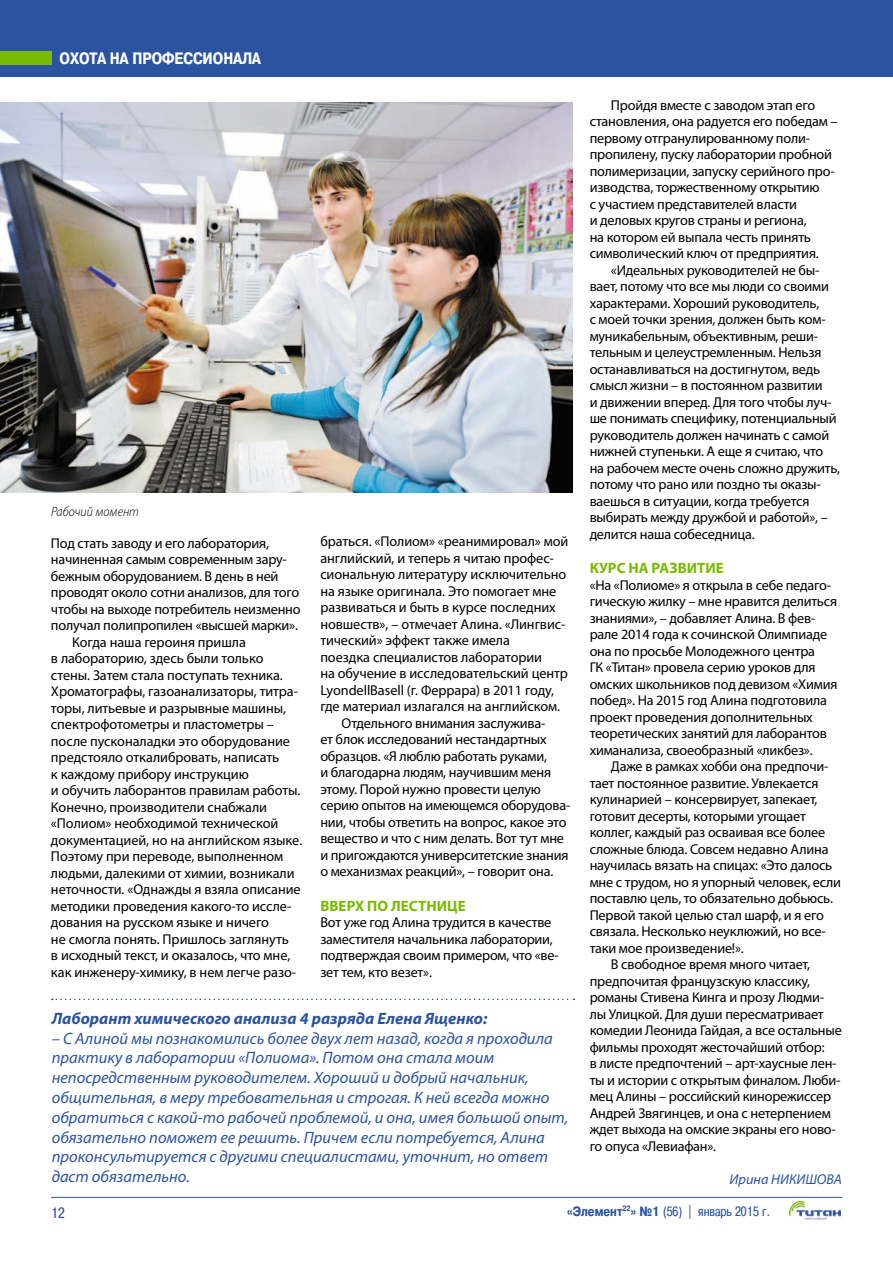
<style>
.page{position:relative;width:893px;height:1263px;background:#fff}
.page>*{position:absolute;margin:0;border:0;box-sizing:border-box;transform-origin:0 0}
.t1{font:italic 16.5px/19.8px "Myriad Pro";color:#2b539f}
.t2{font:italic 700 16.5px "Myriad Pro";color:#2b539f}
.t3{font:700 16.5px "Pragmatica Condensed Cyr";color:#fff}
.t4{font:700 15px "Myriad Pro";letter-spacing:.005em;color:#78bb00}
.t5{font:15px "Pragmatica Condensed Cyr";color:#2b539f}
.t6{font:14.25px/16.5px "Myriad Pro";letter-spacing:-.015em;color:#000}
.t7{font:italic 14.25px "Myriad Pro";color:#2b539f}
.t8{font:13.5px "Pragmatica Condensed Cyr";color:#2b539f}
.t9{font:italic 300 semi-condensed 13.5px "Myriad Pro";color:#000}
.s1{font-weight:700}
</style>
<div class="page">
<div style="left:0;top:0;width:893px;height:77px;background:#2b539f"></div>
<div style="left:0;top:51px;width:51px;height:13px;background:#78bb00"></div>
<hr style="left:51px;top:1197px;width:791px;height:1px;background:#2b539f">
<img style="left:790px;top:1201px;width:51px;height:18px">
<svg style="left:52px;top:998px;width:522px;height:2px"></svg>
<img style="left:0;top:102px;width:573px;height:390px">
<p class="t3" style="left:60px;top:49px;width:175px">охота на профессионала</p>
<p class="t9" style="left:51px;top:505px;width:90px">Рабочий момент</p>
<p class="t6" style="left:320px;top:533px;width:250px">браться. «Полиом» «реанимировал» мой</p>
<p class="t6" style="left:320px;top:549px;width:235px">английский, и теперь я читаю профес-</p>
<p class="t6" style="left:320px;top:566px;width:247px">сиональную литературу исключительно</p>
<p class="t6" style="left:320px;top:582px;width:237px">на языке оригинала. Это помогает мне</p>
<p class="t6" style="left:320px;top:599px;width:237px">развиваться и быть в курсе последних</p>
<p class="t6" style="left:320px;top:615px;width:246px">новшеств», – отмечает Алина. «Лингвис-</p>
<p class="t6" style="left:320px;top:632px;width:191px">тический» эффект также имела</p>
<p class="t6" style="left:320px;top:648px;width:223px">поездка специалистов лаборатории</p>
<p class="t6" style="left:320px;top:665px;width:249px">на обучение в исследовательский центр</p>
<p class="t6" style="left:320px;top:681px;width:235px">LyondellBasell (г. Феррара) в 2011 году,</p>
<p class="t6" style="left:320px;top:698px;width:241px">где материал излагался на английском.</p>
<p class="t6" style="left:342px;top:714px;width:205px">Отдельного внимания заслужива-</p>
<p class="t6" style="left:320px;top:731px;width:228px">ет блок исследований нестандартных</p>
<p class="t6" style="left:320px;top:747px;width:228px">образцов. «Я люблю работать руками,</p>
<p class="t6" style="left:320px;top:764px;width:232px">и благодарна людям, научившим меня</p>
<p class="t6" style="left:320px;top:780px;width:222px">этому. Порой нужно провести целую</p>
<p class="t6" style="left:320px;top:797px;width:252px">серию опытов на имеющемся оборудова-</p>
<p class="t6" style="left:320px;top:813px;width:248px">нии, чтобы ответить на вопрос, какое это</p>
<p class="t6" style="left:320px;top:830px;width:245px">вещество и что с ним делать. Вот тут мне</p>
<p class="t6" style="left:320px;top:846px;width:250px">и пригождаются университетские знания</p>
<p class="t6" style="left:320px;top:863px;width:235px">о механизмах реакций», – говорит она.</p>
<p class="t4" style="left:320px;top:896px;width:147px">Вверх по лестнице</p>
<p class="t6" style="left:320px;top:914px;width:240px">Вот уже год Алина трудится в качестве заместителя начальника лаборатории, подтверждая своим примером, что «ве&shy;зет тем, кто везет».</p>
<p class="t6" style="left:51px;top:534px;width:220px">Под стать заводу и его лаборатория,</p>
<p class="t6" style="left:51px;top:551px;width:237px">начиненная самым современным зару-</p>
<p class="t6" style="left:51px;top:567px;width:229px">бежным оборудованием. В день в ней</p>
<p class="t6" style="left:51px;top:584px;width:250px">проводят около сотни анализов, для того</p>
<p class="t6" style="left:51px;top:600px;width:251px">чтобы на выходе потребитель неизменно</p>
<p class="t6" style="left:51px;top:617px;width:248px">получал полипропилен «высшей марки».</p>
<p class="t6" style="left:72px;top:633px;width:175px">Когда наша героиня пришла</p>
<p class="t6" style="left:51px;top:650px;width:214px">в лабораторию, здесь были только</p>
<p class="t6" style="left:51px;top:666px;width:233px">стены. Затем стала поступать техника.</p>
<p class="t6" style="left:51px;top:683px;width:249px">Хроматографы, газоанализаторы, титра-</p>
<p class="t6" style="left:51px;top:699px;width:237px">торы, литьевые и разрывные машины,</p>
<p class="t6" style="left:51px;top:716px;width:225px">спектрофотометры и пластометры –</p>
<p class="t6" style="left:51px;top:732px;width:241px">после пусконаладки это оборудование</p>
<p class="t6" style="left:51px;top:749px;width:230px">предстояло откалибровать, написать</p>
<p class="t6" style="left:51px;top:765px;width:199px">к каждому прибору инструкцию</p>
<p class="t6" style="left:51px;top:782px;width:251px">и обучить лаборантов правилам работы.</p>
<p class="t6" style="left:51px;top:798px;width:218px">Конечно, производители снабжали</p>
<p class="t6" style="left:51px;top:815px;width:229px">«Полиом» необходимой технической</p>
<p class="t6" style="left:51px;top:831px;width:253px">документацией, но на английском языке.</p>
<p class="t6" style="left:51px;top:848px;width:234px">Поэтому при переводе, выполненном</p>
<p class="t6" style="left:51px;top:864px;width:245px">людьми, далекими от химии, возникали</p>
<p class="t6" style="left:51px;top:881px;width:251px">неточности. «Однажды я взяла описание</p>
<p class="t6" style="left:51px;top:897px;width:242px">методики проведения какого-то иссле-</p>
<p class="t6" style="left:51px;top:914px;width:219px">дования на русском языке и ничего</p>
<p class="t6" style="left:51px;top:930px;width:239px">не смогла понять. Пришлось заглянуть</p>
<p class="t6" style="left:51px;top:947px;width:241px">в исходный текст, и оказалось, что мне,</p>
<p class="t6" style="left:51px;top:963px;width:247px">как инженеру-химику, в нем легче разо-</p>
<p class="t2" style="left:52px;top:1007px;width:437px">Лаборант химического анализа 4 разряда Елена Ященко:</p>
<p class="t1" style="left:52px;top:1028px;width:518px">– С Алиной мы познакомились более двух лет назад, когда я проходила практику в лаборатории «Полиома». Потом она стала моим непосредственным руководителем. Хороший и добрый начальник, общительная, в меру требовательная и строгая. К ней всегда можно обратиться с какой-то рабочей проблемой, и она, имея большой опыт, обязательно поможет ее решить. Причем если потребуется, Алина проконсультируется с другими специалистами, уточнит, но ответ даст обязательно.</p>
<p class="t6" style="left:590px;top:96px;width:249px;text-indent:21px">Пройдя вместе с заводом этап его становления, она радуется его победам – первому отгранулированному поли&shy;пропилену, пуску лаборатории пробной полимеризации, запуску серийного про&shy;изводства, торжественному открытию<br>с участием представителей власти<br>и деловых кругов страны и региона,<br>на котором ей выпала честь принять символический ключ от предприятия.</p>
<p class="t6" style="left:590px;top:262px;width:252px;text-indent:21px">«Идеальных руководителей не бы&shy;вает, потому что все мы люди со своими характерами. Хороший руководитель,<br>с моей точки зрения, должен быть ком&shy;муникабельным, объективным, реши&shy;тельным и целеустремленным. Нельзя останавливаться на достигнутом, ведь смысл жизни – в постоянном развитии<br>и движении вперед. Для того чтобы луч&shy;ше понимать специфику, потенциальный руководитель должен начинать с самой нижней ступеньки. А еще я считаю, что на рабочем месте очень сложно дружить, потому что рано или поздно ты оказы&shy;ваешься в ситуации, когда требуется выбирать между дружбой и работой», – делится наша собеседница.</p>
<p class="t4" style="left:590px;top:558px;width:136px">Курс на развитие</p>
<p class="t6" style="left:590px;top:576px;width:249px">«На «Полиоме» я открыла в себе педаго&shy;гическую жилку – мне нравится делиться знаниями», – добавляет Алина. В фев&shy;рале 2014 года к сочинской Олимпиаде она по просьбе Молодежного центра<br>ГК «Титан» провела серию уроков для омских школьников под девизом «Химия побед». На 2015 год Алина подготовила проект проведения дополнительных теоретических занятий для лаборантов химанализа, своеобразный «ликбез».</p>
<p class="t6" style="left:611px;top:758px;width:219px">Даже в рамках хобби она предпочи-</p>
<p class="t6" style="left:590px;top:775px;width:230px">тает постоянное развитие. Увлекается</p>
<p class="t6" style="left:590px;top:791px;width:229px">кулинарией – консервирует, запекает,</p>
<p class="t6" style="left:590px;top:808px;width:218px">готовит десерты, которыми угощает</p>
<p class="t6" style="left:590px;top:824px;width:237px">коллег, каждый раз осваивая все более</p>
<p class="t6" style="left:590px;top:841px;width:240px">сложные блюда. Совсем недавно Алина</p>
<p class="t6" style="left:590px;top:857px;width:244px">научилась вязать на спицах: «Это далось</p>
<p class="t6" style="left:590px;top:874px;width:253px">мне с трудом, но я упорный человек, если</p>
<p class="t6" style="left:590px;top:890px;width:245px">поставлю цель, то обязательно добьюсь.</p>
<p class="t6" style="left:590px;top:907px;width:236px">Первой такой целью стал шарф, и я его</p>
<p class="t6" style="left:590px;top:923px;width:238px">связала. Несколько неуклюжий, но все-</p>
<p class="t6" style="left:590px;top:940px;width:156px">таки мое произведение!».</p>
<p class="t6" style="left:611px;top:956px;width:201px">В свободное время много читает,</p>
<p class="t6" style="left:590px;top:973px;width:222px">предпочитая французскую классику,</p>
<p class="t6" style="left:590px;top:989px;width:236px">романы Стивена Кинга и прозу Людми-</p>
<p class="t6" style="left:590px;top:1006px;width:236px">лы Улицкой. Для души пересматривает</p>
<p class="t6" style="left:590px;top:1022px;width:254px">комедии Леонида Гайдая, а все остальные</p>
<p class="t6" style="left:590px;top:1039px;width:236px">фильмы проходят жесточайший отбор:</p>
<p class="t6" style="left:590px;top:1055px;width:248px">в листе предпочтений – арт-хаусные лен-</p>
<p class="t6" style="left:590px;top:1072px;width:252px">ты и истории с открытым финалом. Люби-</p>
<p class="t6" style="left:590px;top:1088px;width:243px">мец Алины – российский кинорежиссер</p>
<p class="t6" style="left:590px;top:1105px;width:243px">Андрей Звягинцев, и она с нетерпением</p>
<p class="t6" style="left:590px;top:1121px;width:248px">ждет выхода на омские экраны его ново-</p>
<p class="t6" style="left:590px;top:1138px;width:128px">го опуса «Левиафан».</p>
<p class="t7" style="left:729px;top:1170px;width:114px">Ирина НИКИШОВА</p>
<p class="t5" style="left:51px;top:1204px;width:15px">12</p>
<p class="t8" style="left:567px;top:1203px;width:204px"><span class="s1">«Элемент</span><sup>22</sup><span class="s1">» №1</span> (56) | январь 2015 г.</p>
</div>
